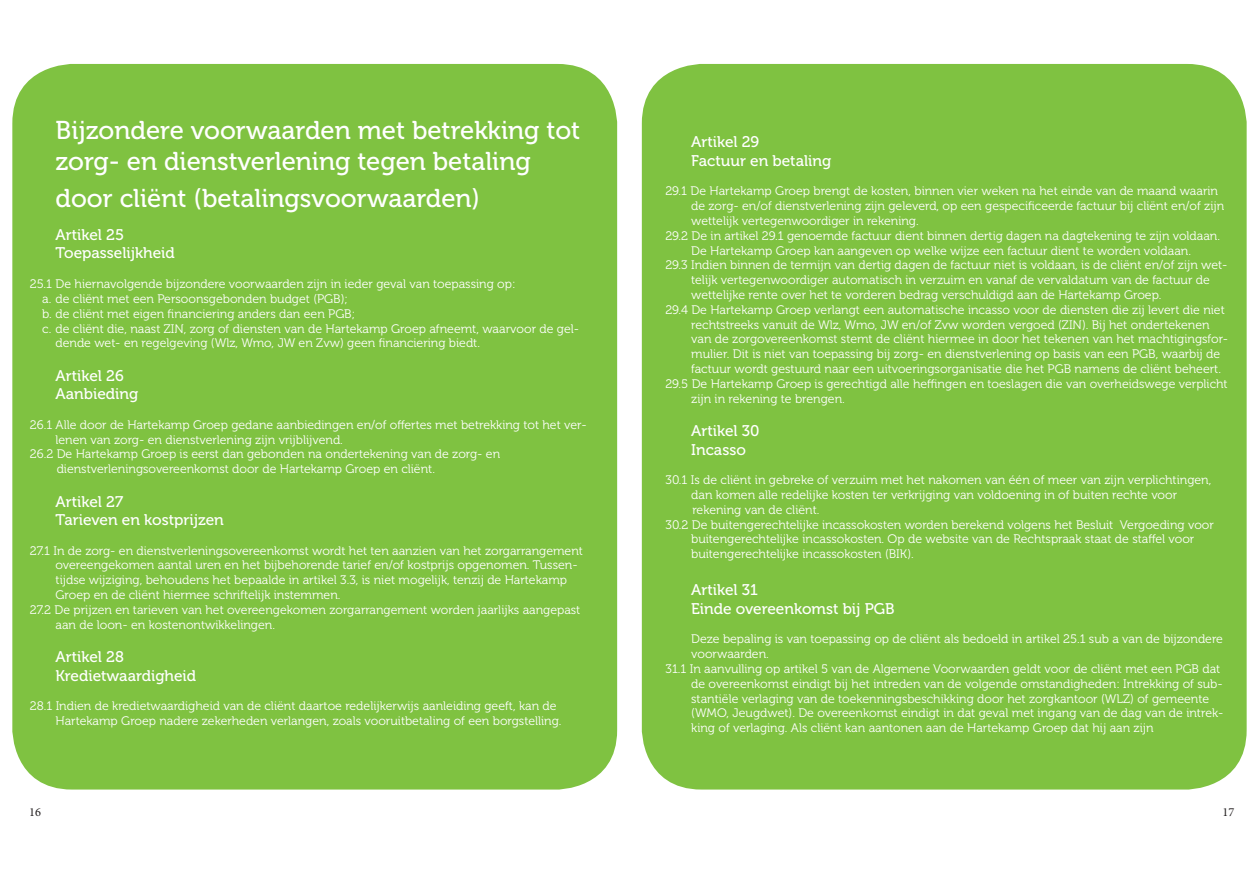
<style>
.page{position:relative;width:1259px;height:893px;background:#fff}
.page>*{position:absolute;margin:0;border:0;box-sizing:border-box;transform-origin:0 0}
.t1{font:25.65px/37px "Museo 500";color:#fff}
.t2{font:15.45px "Museo 500";color:#fff}
.t3{font:12.3px/14.9px "Museo 300";color:#fff}
.t4{font:12.3px "Minion Pro";color:#231f20}
</style>
<div class="page">
<div style="left:12px;top:64px;width:605px;height:725px;background:#7fc241;border-radius:60px"></div>
<div style="left:642px;top:64px;width:604px;height:725px;background:#7fc241;border-radius:60px"></div>
<p class="t1" style="left:56px;top:112px;width:526px">Bijzondere voorwaarden met betrekking tot</p>
<p class="t1" style="left:56px;top:143px;width:477px">zorg- en dienstverlening tegen betaling door cliënt (betalingsvoorwaarden)</p>
<p class="t2" style="left:56px;top:226px;width:70px">Artikel 25</p>
<p class="t2" style="left:56px;top:245px;width:121px">Toepasselijkheid</p>
<p class="t3" style="left:30px;top:277px;width:487px">25.1 De hiernavolgende bijzondere voorwaarden zijn in ieder geval van toepassing op:</p>
<p class="t3" style="left:42px;top:291px;width:307px">a. de cliënt met een Persoonsgebonden budget (PGB);</p>
<p class="t3" style="left:42px;top:306px;width:315px">b. de cliënt met eigen financiering anders dan een PGB;</p>
<p class="t3" style="left:56px;top:321px;width:525px;text-indent:-13px">c. de cliënt die, naast ZIN, zorg of diensten van de Hartekamp Groep afneemt, waarvoor de gel&shy;dende wet- en regelgeving (Wlz, Wmo, JW en Zvw) geen financiering biedt.</p>
<p class="t2" style="left:56px;top:367px;width:70px">Artikel 26</p>
<p class="t2" style="left:56px;top:385px;width:84px">Aanbieding</p>
<p class="t3" style="left:56px;top:417px;width:533px;text-indent:-26px">26.1 Alle door de Hartekamp Groep gedane aanbiedingen en/of offertes met betrekking tot het ver&shy;lenen van zorg- en dienstverlening zijn vrijblijvend.</p>
<p class="t3" style="left:30px;top:447px;width:472px">26.2 De Hartekamp Groep is eerst dan gebonden na ondertekening van de zorg- en</p>
<p class="t3" style="left:57px;top:462px;width:380px">dienstverleningsovereenkomst door de Hartekamp Groep en cliënt.</p>
<p class="t2" style="left:56px;top:493px;width:69px">Artikel 27</p>
<p class="t2" style="left:56px;top:511px;width:170px">Tarieven en kostprijzen</p>
<p class="t3" style="left:56px;top:543px;width:529px;text-indent:-26px">27.1 In de zorg- en dienstverleningsovereenkomst wordt het ten aanzien van het zorgarrangement overeengekomen aantal uren en het bijbehorende tarief en/of kostprijs opgenomen. Tussen&shy;tijdse wijziging, behoudens het bepaalde in artikel 3.3, is niet mogelijk, tenzij de Hartekamp Groep en de cliënt hiermee schriftelijk instemmen.</p>
<p class="t3" style="left:56px;top:602px;width:526px;text-indent:-26px">27.2 De prijzen en tarieven van het overeengekomen zorgarrangement worden jaarlijks aangepast aan de loon- en kostenontwikkelingen.</p>
<p class="t2" style="left:56px;top:648px;width:70px">Artikel 28</p>
<p class="t2" style="left:56px;top:667px;width:142px">Kredietwaardigheid</p>
<p class="t3" style="left:56px;top:699px;width:507px;text-indent:-26px">28.1 Indien de kredietwaardigheid van de cliënt daartoe redelijkerwijs aanleiding geeft, kan de<br>Hartekamp Groep nadere zekerheden verlangen, zoals vooruitbetaling of een borgstelling.</p>
<p class="t2" style="left:691px;top:133px;width:69px">Artikel 29</p>
<p class="t2" style="left:691px;top:152px;width:142px">Factuur en betaling</p>
<p class="t3" style="left:691px;top:184px;width:534px;text-indent:-26px">29.1 De Hartekamp Groep brengt de kosten, binnen vier weken na het einde van de maand waarin de zorg- en/of dienstverlening zijn geleverd, op een gespecificeerde factuur bij cliënt en/of zijn wettelijk vertegenwoordiger in rekening.</p>
<p class="t3" style="left:665px;top:228px;width:556px;text-align:center">29.2 De in artikel 29.1 genoemde factuur dient binnen dertig dagen na dagtekening te zijn voldaan.<br>De Hartekamp Groep kan aangeven op welke wijze een factuur dient te worden voldaan.</p>
<p class="t3" style="left:691px;top:258px;width:538px;text-indent:-26px">29.3 Indien binnen de termijn van dertig dagen de factuur niet is voldaan, is de cliënt en/of zijn wet&shy;telijk vertegenwoordiger automatisch in verzuim en vanaf de vervaldatum van de factuur de wettelijke rente over het te vorderen bedrag verschuldigd aan de Hartekamp Groep.</p>
<p class="t3" style="left:691px;top:302px;width:538px;text-indent:-26px">29.4 De Hartekamp Groep verlangt een automatische incasso voor de diensten die zij levert die niet rechtstreeks vanuit de Wlz, Wmo, JW en/of Zvw worden vergoed (ZIN). Bij het ondertekenen van de zorgovereenkomst stemt de cliënt hiermee in door het tekenen van het machtigingsfor&shy;mulier. Dit is niet van toepassing bij zorg- en dienstverlening op basis van een PGB, waarbij de factuur wordt gestuurd naar een uitvoeringsorganisatie die het PGB namens de cliënt beheert.</p>
<p class="t3" style="left:691px;top:376px;width:538px;text-indent:-26px">29.5 De Hartekamp Groep is gerechtigd alle heffingen en toeslagen die van overheidswege verplicht zijn in rekening te brengen.</p>
<p class="t2" style="left:691px;top:422px;width:70px">Artikel 30</p>
<p class="t2" style="left:691px;top:441px;width:56px">Incasso</p>
<p class="t3" style="left:691px;top:473px;width:522px;text-indent:-26px">30.1 Is de cliënt in gebreke of verzuim met het nakomen van één of meer van zijn verplichtingen, dan komen alle redelijke kosten ter verkrijging van voldoening in of buiten rechte voor</p>
<p class="t3" style="left:692px;top:502px;width:129px">rekening van de cliënt.</p>
<p class="t3" style="left:691px;top:517px;width:524px;text-indent:-26px">30.2 De buitengerechtelijke incassokosten worden berekend volgens het Besluit Vergoeding voor buitengerechtelijke incassokosten. Op de website van de Rechtspraak staat de staffel voor buitengerechtelijke incassokosten (BIK).</p>
<p class="t2" style="left:691px;top:581px;width:68px">Artikel 31</p>
<p class="t2" style="left:691px;top:600px;width:205px">Einde overeenkomst bij PGB</p>
<p class="t3" style="left:691px;top:632px;width:533px">Deze bepaling is van toepassing op de cliënt als bedoeld in artikel 25.1 sub a van de bijzondere voorwaarden.</p>
<p class="t3" style="left:691px;top:661px;width:534px;text-indent:-26px">31.1 In aanvulling op artikel 5 van de Algemene Voorwaarden geldt voor de cliënt met een PGB dat de overeenkomst eindigt bij het intreden van de volgende omstandigheden: Intrekking of sub&shy;stantiële verlaging van de toekenningsbeschikking door het zorgkantoor (WLZ) of gemeente (WMO, Jeugdwet). De overeenkomst eindigt in dat geval met ingang van de dag van de intrek&shy;king of verlaging. Als cliënt kan aantonen aan de Hartekamp Groep dat hij aan zijn</p>
<p class="t4" style="left:29px;top:804px;width:13px">16</p>
<p class="t4" style="left:1222px;top:804px;width:13px">17</p>
</div>
